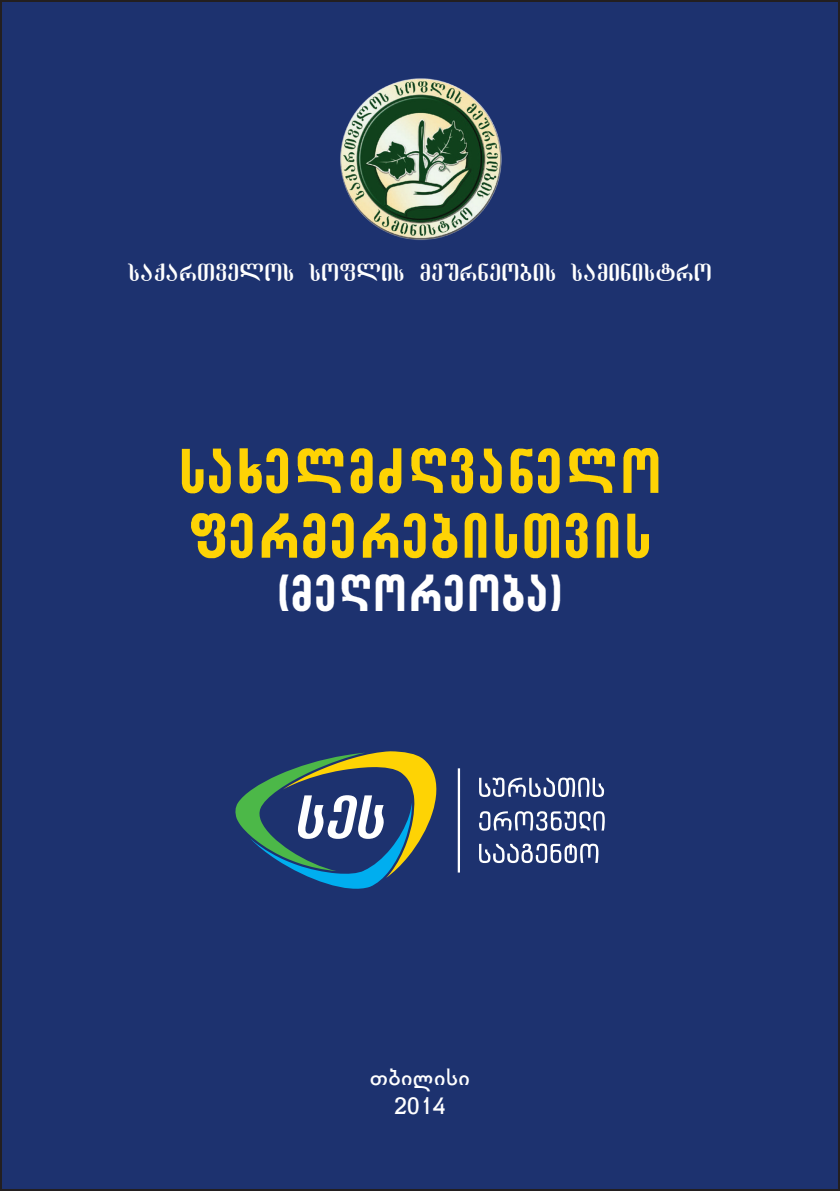
<style>
.page{position:relative;width:840px;height:1191px;background:#fff}
.page>*{position:absolute;margin:0;border:0;box-sizing:border-box;transform-origin:0 0}
.t1{font:54px/64.8px "Sakar Mtavr";color:#fed304}
.t2{font:44px "Sakar Mtavr";color:#fff}
.t3{font:26px "A Ttbil H";color:#fff}
.t4{font:24px "Kolhety Normal New Bold";color:#fff}
</style>
<div class="page">
<div style="left:1px;top:1px;width:837px;height:1189px;background:#1d326f"></div>
<img style="left:340px;top:78px;width:162px;height:162px">
<svg style="left:235px;top:751px;width:202px;height:138px"></svg>
<hr style="left:457px;top:768px;width:3px;height:104px;background:#fff">
<svg style="left:479px;top:811px;width:126px;height:19px"></svg>
<svg style="left:479px;top:843px;width:119px;height:20px"></svg>
<svg style="left:479px;top:777px;width:124px;height:20px"></svg>
<p class="t3" style="left:128px;top:260px;width:585px">SAQARTVELOS SOFLIS MEURNEOBIS SAMINISTRO</p>
<p class="t1" style="left:177px;top:442px;width:486px">SAXELMZRVANELO<br>FERMEREBISTVIS</p>
<p class="t2" style="left:277px;top:569px;width:287px">(MEROREOBA)</p>
<p class="t4" style="left:369px;top:1065px;width:102px">Tbilisi</p>
<p class="t4" style="left:394px;top:1094px;width:52px">2014</p>
</div>
